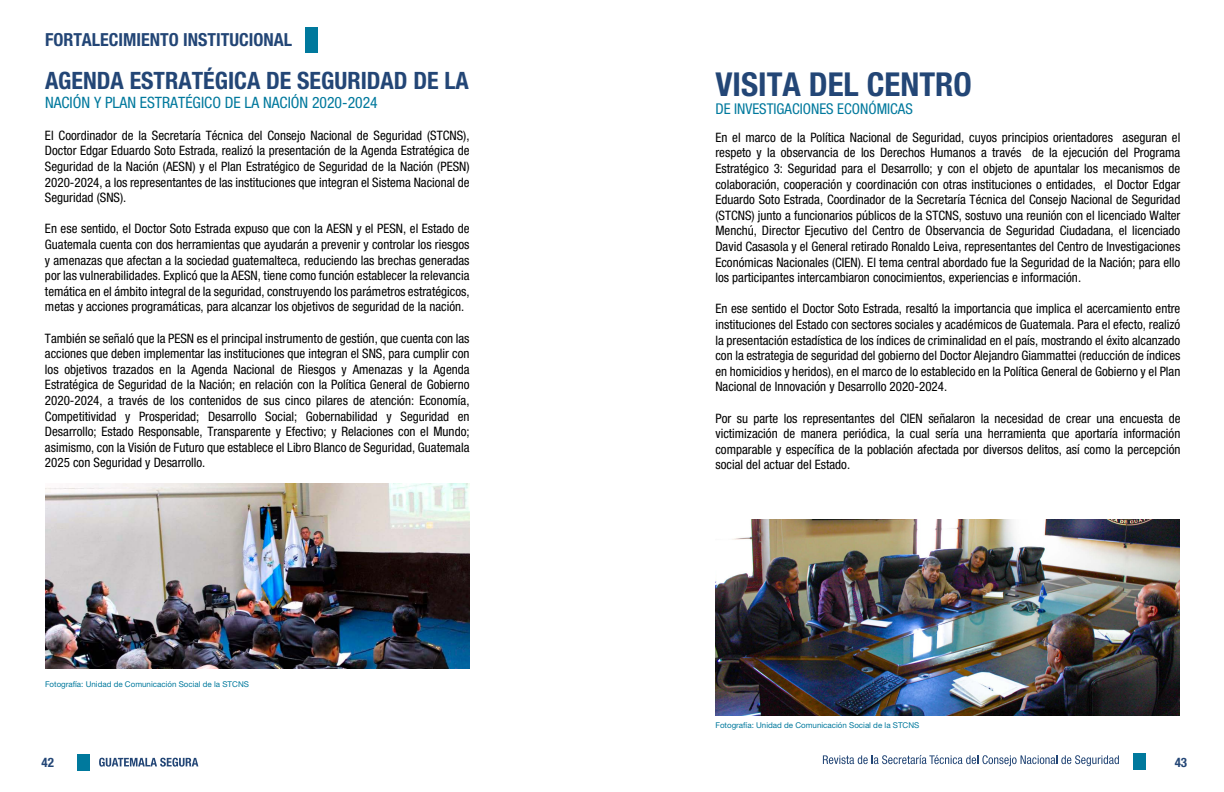
<style>
.page{position:relative;width:1224px;height:792px;background:#fff}
.page>*{position:absolute;margin:0;border:0;box-sizing:border-box;transform-origin:0 0}
.t1{font:700 condensed 33px "Helvetica Neue LT Std";color:#234676}
.t2{font:700 condensed 23.9px "Helvetica Neue LT Std";color:#234676}
.t3{font:700 condensed 18px "Helvetica Neue LT Std";color:#234676}
.t4{font:condensed 15.7px "Helvetica Neue LT Std";color:#00799d}
.t5{font:condensed 14.9px "Helvetica Neue LT Std";color:#00799d}
.t6{font:condensed 13px/15.6px "Helvetica Neue LT Std";color:#000;text-align:justify}
.t7{font:700 condensed 13px "Helvetica Neue LT Std";color:#234676}
.t8{font:8px "Helvetica Neue LT Std";color:#00799d}
</style>
<div class="page">
<svg style="left:99px;top:758px;width:99px;height:9px"></svg>
<div style="left:77px;top:754px;width:13px;height:17px;background:#00799d"></div>
<svg style="left:823px;top:755px;width:296px;height:11px"></svg>
<div style="left:1133px;top:753px;width:13px;height:17px;background:#00799d"></div>
<div style="left:305px;top:27px;width:13px;height:26px;background:#00799d"></div>
<img style="left:45px;top:483px;width:425px;height:185px">
<img style="left:715px;top:520px;width:465px;height:196px">
<h3 class="t3" style="left:45px;top:29px;width:249px">FORTALECIMIENTO INSTITUCIONAL</h3>
<h2 class="t2" style="left:45px;top:66px;width:425px">AGENDA ESTRATÉGICA DE SEGURIDAD DE LA</h2>
<p class="t4" style="left:45px;top:93px;width:334px">NACIÓN Y PLAN ESTRATÉGICO DE LA NACIÓN 2020-2024</p>
<p class="t6" style="left:45px;top:127px;width:426px">El Coordinador de la Secretaría Técnica del Consejo Nacional de Seguridad (STCNS), Doctor Edgar Eduardo Soto Estrada, realizó la presentación de la Agenda Estratégica de Seguridad de la Nación (AESN) y el Plan Estratégico de Seguridad de la Nación (PESN)<br>2020-2024, a los representantes de las instituciones que integran el Sistema Nacional de Seguridad (SNS).</p>
<p class="t6" style="left:45px;top:221px;width:426px">En ese sentido, el Doctor Soto Estrada expuso que con la AESN y el PESN, el Estado de Guatemala cuenta con dos herramientas que ayudarán a prevenir y controlar los riesgos y amenazas que afectan a la sociedad guatemalteca, reduciendo las brechas generadas por las vulnerabilidades. Explicó que la AESN, tiene como función establecer la relevancia temática en el ámbito integral de la seguridad, construyendo los parámetros estratégicos, metas y acciones programáticas, para alcanzar los objetivos de seguridad de la nación.</p>
<p class="t6" style="left:45px;top:330px;width:426px">También se señaló que la PESN es el principal instrumento de gestión, que cuenta con las acciones que deben implementar las instituciones que integran el SNS, para cumplir con los objetivos trazados en la Agenda Nacional de Riesgos y Amenazas y la Agenda Estratégica de Seguridad de la Nación; en relación con la Política General de Gobierno 2020-2024, a través de los contenidos de sus cinco pilares de atención: Economía, Competitividad y Prosperidad; Desarrollo Social; Gobernabilidad y Seguridad en Desarrollo; Estado Responsable, Transparente y Efectivo; y Relaciones con el Mundo; asimismo, con la Visión de Futuro que establece el Libro Blanco de Seguridad, Guatemala 2025 con Seguridad y Desarrollo.</p>
<p class="t8" style="left:45px;top:680px;width:205px">Fotografía: Unidad de Comunicación Social de la STCNS</p>
<h1 class="t1" style="left:715px;top:65px;width:258px">VISITA DEL CENTRO</h1>
<p class="t5" style="left:715px;top:100px;width:199px">DE INVESTIGACIONES ECONÓMICAS</p>
<p class="t6" style="left:715px;top:129px;width:467px">En el marco de la Política Nacional de Seguridad, cuyos principios orientadores aseguran el respeto y la observancia de los Derechos Humanos a través de la ejecución del Programa Estratégico 3: Seguridad para el Desarrollo; y con el objeto de apuntalar los mecanismos de colaboración, cooperación y coordinación con otras instituciones o entidades, el Doctor Edgar Eduardo Soto Estrada, Coordinador de la Secretaría Técnica del Consejo Nacional de Seguridad (STCNS) junto a funcionarios públicos de la STCNS, sostuvo una reunión con el licenciado Walter Menchú, Director Ejecutivo del Centro de Observancia de Seguridad Ciudadana, el licenciado David Casasola y el General retirado Ronaldo Leiva, representantes del Centro de Investigaciones Económicas Nacionales (CIEN). El tema central abordado fue la Seguridad de la Nación; para ello los participantes intercambiaron conocimientos, experiencias e información.</p>
<p class="t6" style="left:715px;top:301px;width:467px">En ese sentido el Doctor Soto Estrada, resaltó la importancia que implica el acercamiento entre instituciones del Estado con sectores sociales y académicos de Guatemala. Para el efecto, realizó la presentación estadística de los índices de criminalidad en el país, mostrando el éxito alcanzado con la estrategia de seguridad del gobierno del Doctor Alejandro Giammattei (reducción de índices en homicidios y heridos), en el marco de lo establecido en la Política General de Gobierno y el Plan Nacional de Innovación y Desarrollo 2020-2024.</p>
<p class="t6" style="left:715px;top:410px;width:467px">Por su parte los representantes del CIEN señalaron la necesidad de crear una encuesta de victimización de manera periódica, la cual sería una herramienta que aportaría información comparable y específica de la población afectada por diversos delitos, así como la percepción social del actuar del Estado.</p>
<p class="t8" style="left:715px;top:720px;width:205px">Fotografía: Unidad de Comunicación Social de la STCNS</p>
<p class="t7" style="left:41px;top:754px;width:14px">42</p>
<p class="t7" style="left:1175px;top:754px;width:14px">43</p>
</div>
